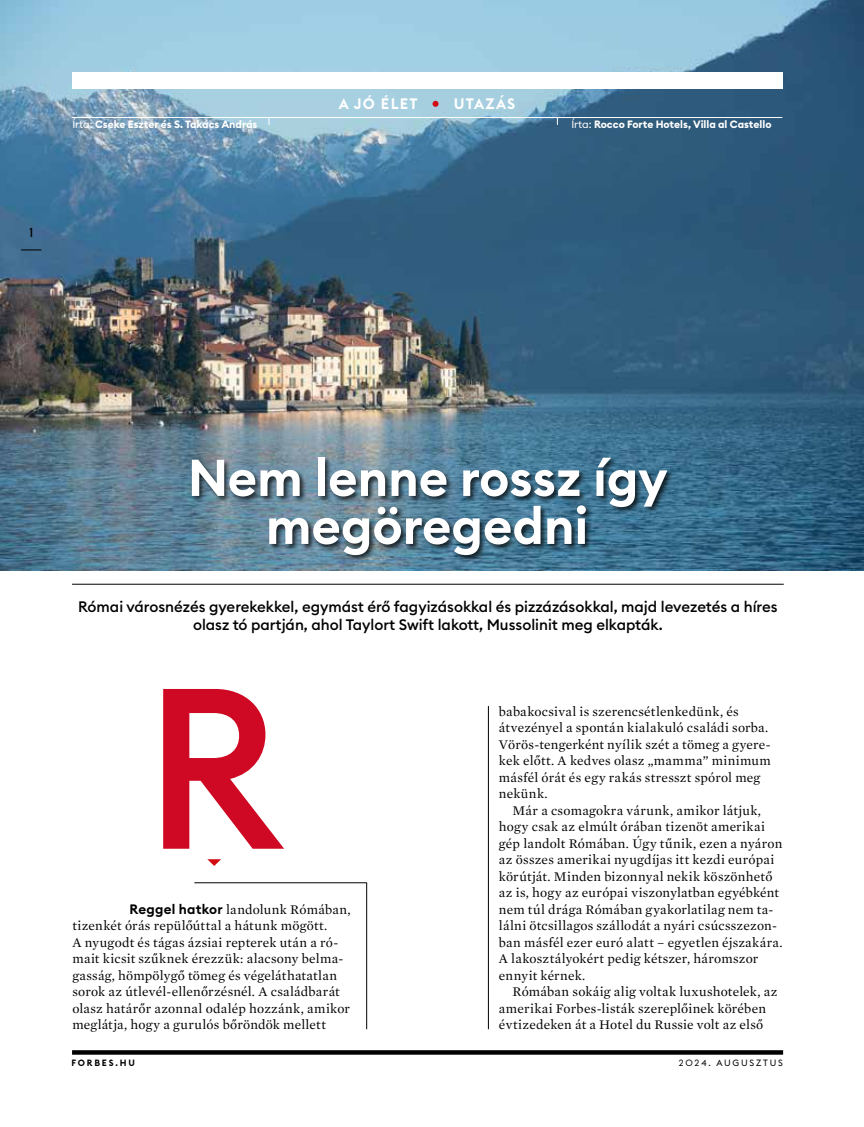
<style>
.page{position:relative;width:864px;height:1127px;background:#fff}
.page>*{position:absolute;margin:0;border:0;box-sizing:border-box;transform-origin:0 0}
.t1{font:500 225px "Euclid Flex";color:#cf0923}
.t2{font:600 51px/48px "Euclid Circular B";color:#fff;text-align:center}
.t3{font:500 15px/18px "Euclid Circular B";color:#000;text-align:center}
.t4{font:600 15px "Euclid Flex";letter-spacing:.085em;color:#fff}
.t5{font:13.5px/16.5px "Mercury Text G1";letter-spacing:.015em;color:#000}
.t6{font:600 12.75px "Graphik XX Cond";color:#000}
.t7{font:700 10.5px "Euclid Circular B";color:#fff}
.t8{font:9px "Euclid Flex";letter-spacing:.2em;color:#000}
.t9{font:600 9px "Euclid Flex";letter-spacing:.2em;color:#000}
.s1{font-weight:400}
.s2{font-family:"Euclid Circular B";font-weight:600}
</style>
<div class="page">
<hr style="left:366px;top:882px;width:1px;height:147px;background:#000">
<hr style="left:194px;top:882px;width:172px;height:1px;background:#000">
<hr style="left:488px;top:706px;width:1px;height:323px;background:#000">
<img style="left:0;top:0;width:863px;height:570px">
<svg style="left:21px;top:250px;width:20px;height:1px"></svg>
<svg style="left:72px;top:1050px;width:710px;height:4px;background:#0c0c0c"></svg>
<div style="left:72px;top:72px;width:710px;height:16px;background:#fff"></div>
<svg style="left:207px;top:859px;width:14px;height:7px"></svg>
<hr style="left:72px;top:117px;width:710px;height:1px;background:#fff">
<svg style="left:432px;top:101px;width:6px;height:6px"></svg>
<div style="left:190px;top:456px;width:484px;height:106px;background:#000;opacity:.75"></div>
<hr style="left:72px;top:584px;width:711px;height:1px;background:#000">
<p class="t6" style="left:30px;top:224px;width:4px">1</p>
<p class="t7" style="left:72px;top:117px;width:186px"><span class="s1">Írta:</span> Cseke Eszter és S. Takács András</p>
<p class="t4" style="left:338px;top:95px;width:80px">A JÓ ÉLET</p>
<p class="t4" style="left:453px;top:95px;width:63px">UTAZÁS</p>
<p class="t7" style="left:571px;top:118px;width:201px"><span class="s1">Írta:</span> Rocco Forte Hotels, Villa al Castello</p>
<h2 class="t2" style="left:188px;top:454px;width:481px">Nem lenne rossz így megöregedni</h2>
<p class="t3" style="left:78px;top:597px;width:700px">Római városnézés gyerekekkel, egymást érő fagyizásokkal és pizzázásokkal, majd levezetés a híres olasz tó partján, ahol Taylort Swift lakott, Mussolinit meg elkapták.</p>
<h1 class="t1" style="left:143px;top:639px;width:143px">R</h1>
<p class="t5" style="left:72px;top:900px;width:279px;text-indent:57px"><span class="s2">Reggel hatkor</span> landolunk Rómában, tizenkét órás repülőúttal a hátunk mögött.<br>A nyugodt és tágas ázsiai repterek után a ró&shy;mait kicsit szűknek érezzük: alacsony belma&shy;gasság, hömpölygő tömeg és végeláthatatlan sorok az útlevél-ellenőrzésnél. A családbarát olasz határőr azonnal odalép hozzánk, amikor meglátja, hogy a gurulós bőröndök mellett</p>
<p class="t5" style="left:498px;top:702px;width:273px">babakocsival is szerencsétlenkedünk, és átvezényel a spontán kialakuló családi sorba.<br>Vörös-tengerként nyílik szét a tömeg a gyere&shy;kek előtt. A kedves olasz „mamma” minimum másfél órát és egy rakás stresszt spórol meg nekünk.</p>
<p class="t5" style="left:498px;top:801px;width:285px;text-indent:14px">Már a csomagokra várunk, amikor látjuk, hogy csak az elmúlt órában tizenöt amerikai gép landolt Rómában. Úgy tűnik, ezen a nyáron az összes amerikai nyugdíjas itt kezdi európai körútját. Minden bizonnyal nekik köszönhető az is, hogy az európai viszonylatban egyébként nem túl drága Rómában gyakorlatilag nem ta&shy;lálni ötcsillagos szállodát a nyári csúcsszezon&shy;ban másfél ezer euró alatt – egyetlen éjszakára.<br>A lakosztályokért pedig kétszer, háromszor ennyit kérnek.</p>
<p class="t5" style="left:498px;top:983px;width:280px;text-indent:14px">Rómában sokáig alig voltak luxushotelek, az amerikai Forbes-listák szereplőinek körében évtizedeken át a Hotel du Russie volt az első</p>
<p class="t9" style="left:71px;top:1058px;width:65px">FORBES.HU</p>
<p class="t8" style="left:678px;top:1058px;width:105px">2024. AUGUSZTUS</p>
</div>
